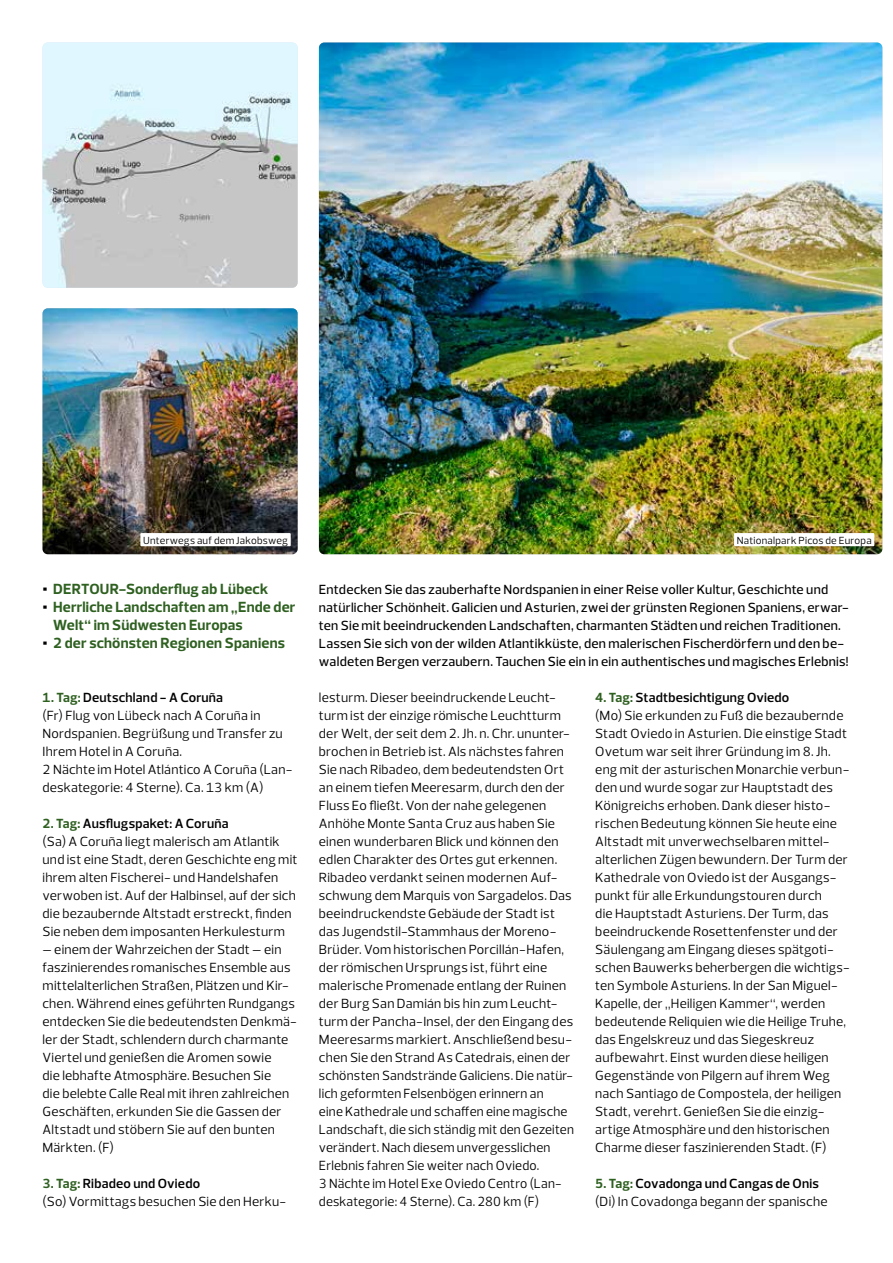
<style>
.page{position:relative;width:893px;height:1263px;background:#fff}
.page>*{position:absolute;margin:0;border:0;box-sizing:border-box;transform-origin:0 0}
.t1{font:700 15px/18px "Prelo";letter-spacing:.01em;color:#2e6020}
.t2{font:13.5px/18px "Prelo";letter-spacing:.015em;color:#000}
.t3{font:500 13.5px/18px "Prelo";letter-spacing:.02em;color:#000}
.t4{font:10.5px "Prelo";letter-spacing:.025em;color:#000}
.s1{font-weight:900;font-size:19.5px;color:#000}
.s2{font-weight:700;color:#2e6020}
.s3{font-weight:600}
</style>
<div class="page">
<img style="left:43px;top:43px;width:255px;height:245px">
<img style="left:319px;top:43px;width:563px;height:511px">
<img style="left:43px;top:308px;width:255px;height:246px">
<div style="left:734px;top:533px;width:140px;height:13px;background:#fff"></div>
<div style="left:140px;top:533px;width:151px;height:13px;background:#fff"></div>
<p class="t4" style="left:143px;top:534px;width:146px">Unterwegs auf dem Jakobsweg</p>
<p class="t4" style="left:737px;top:534px;width:137px">Nationalpark Picos de Europa</p>
<p class="t1" style="left:43px;top:580px;width:227px"><span class="s1">•</span> DERTOUR-Sonderflug ab Lübeck</p>
<p class="t1" style="left:53px;top:598px;width:244px;text-indent:-11px"><span class="s1">•</span> Herrliche Landschaften am „Ende der<br>Welt“ im Südwesten Europas</p>
<p class="t1" style="left:43px;top:634px;width:244px"><span class="s1">•</span> 2 der schönsten Regionen Spaniens</p>
<p class="t2" style="left:43px;top:689px;width:251px"><span class="s2">1. Tag:</span> <span class="s3">Deutschland - A Coruña<br></span>(Fr) Flug von Lübeck nach A Coruña in Nordspanien. Begrüßung und Transfer zu Ihrem Hotel in A Coruña.<br>2 Nächte im Hotel Atlántico A Coruña (Lan&shy;deskategorie: 4 Sterne). Ca. 13 km (A)</p>
<p class="t2" style="left:43px;top:815px;width:257px"><span class="s2">2. Tag:</span> <span class="s3">Ausflugspaket: A Coruña<br></span>(Sa) A Coruña liegt malerisch am Atlantik und ist eine Stadt, deren Geschichte eng mit ihrem alten Fischerei- und Handelshafen verwoben ist. Auf der Halbinsel, auf der sich die bezaubernde Altstadt erstreckt, finden Sie neben dem imposanten Herkulesturm</p>
<p class="t2" style="left:43px;top:940px;width:256px">– einem der Wahrzeichen der Stadt – ein faszinierendes romanisches Ensemble aus mittelalterlichen Straßen, Plätzen und Kir&shy;chen. Während eines geführten Rundgangs entdecken Sie die bedeutendsten Denkmä&shy;ler der Stadt, schlendern durch charmante Viertel und genießen die Aromen sowie<br>die lebhafte Atmosphäre. Besuchen Sie<br>die belebte Calle Real mit ihren zahlreichen Geschäften, erkunden Sie die Gassen der Altstadt und stöbern Sie auf den bunten Märkten. (F)</p>
<p class="t2" style="left:43px;top:1174px;width:245px"><span class="s2">3. Tag:</span> <span class="s3">Ribadeo und Oviedo<br></span>(So) Vormittags besuchen Sie den Herku-</p>
<p class="t3" style="left:319px;top:581px;width:531px">Entdecken Sie das zauberhafte Nordspanien in einer Reise voller Kultur, Geschichte und natürlicher Schönheit. Galicien und Asturien, zwei der grünsten Regionen Spaniens, erwar&shy;ten Sie mit beeindruckenden Landschaften, charmanten Städten und reichen Traditionen.<br>Lassen Sie sich von der wilden Atlantikküste, den malerischen Fischerdörfern und den be&shy;waldeten Bergen verzaubern. Tauchen Sie ein in ein authentisches und magisches Erlebnis!</p>
<p class="t2" style="left:319px;top:689px;width:256px">lesturm. Dieser beeindruckende Leucht&shy;turm ist der einzige römische Leuchtturm der Welt, der seit dem 2. Jh. n. Chr. ununter&shy;brochen in Betrieb ist. Als nächstes fahren Sie nach Ribadeo, dem bedeutendsten Ort an einem tiefen Meeresarm, durch den der Fluss Eo fließt. Von der nahe gelegenen Anhöhe Monte Santa Cruz aus haben Sie einen wunderbaren Blick und können den edlen Charakter des Ortes gut erkennen.<br>Ribadeo verdankt seinen modernen Auf&shy;schwung dem Marquis von Sargadelos. Das beeindruckendste Gebäude der Stadt ist das Jugendstil-Stammhaus der Moreno-Brüder. Vom historischen Porcillán-Hafen, der römischen Ursprungs ist, führt eine malerische Promenade entlang der Ruinen der Burg San Damián bis hin zum Leucht&shy;turm der Pancha-Insel, der den Eingang des Meeresarms markiert. Anschließend besu&shy;chen Sie den Strand As Catedrais, einen der schönsten Sandstrände Galiciens. Die natür&shy;lich geformten Felsenbögen erinnern an<br>eine Kathedrale und schaffen eine magische Landschaft, die sich ständig mit den Gezeiten verändert. Nach diesem unvergesslichen Erlebnis fahren Sie weiter nach Oviedo.<br>3 Nächte im Hotel Exe Oviedo Centro (Lan&shy;deskategorie: 4 Sterne). Ca. 280 km (F)</p>
<p class="t2" style="left:595px;top:689px;width:256px"><span class="s2">4. Tag:</span> <span class="s3">Stadtbesichtigung Oviedo<br></span>(Mo) Sie erkunden zu Fuß die bezaubernde Stadt Oviedo in Asturien. Die einstige Stadt Ovetum war seit ihrer Gründung im 8. Jh. eng mit der asturischen Monarchie verbun&shy;den und wurde sogar zur Hauptstadt des Königreichs erhoben. Dank dieser histo&shy;rischen Bedeutung können Sie heute eine Altstadt mit unverwechselbaren mittel&shy;alterlichen Zügen bewundern. Der Turm der Kathedrale von Oviedo ist der Ausgangs&shy;punkt für alle Erkundungstouren durch<br>die Hauptstadt Asturiens. Der Turm, das beeindruckende Rosettenfenster und der Säulengang am Eingang dieses spätgoti&shy;schen Bauwerks beherbergen die wichtigs&shy;ten Symbole Asturiens. In der San Miguel-Kapelle, der „Heiligen Kammer“, werden bedeutende Reliquien wie die Heilige Truhe, das Engelskreuz und das Siegeskreuz aufbewahrt. Einst wurden diese heiligen Gegenstände von Pilgern auf ihrem Weg nach Santiago de Compostela, der heiligen Stadt, verehrt. Genießen Sie die einzig&shy;artige Atmosphäre und den historischen Charme dieser faszinierenden Stadt. (F)</p>
<p class="t2" style="left:595px;top:1175px;width:234px"><span class="s2">5. Tag:</span> <span class="s3">Covadonga und Cangas de Onis </span>(Di) In Covadonga begann der spanische</p>
</div>
